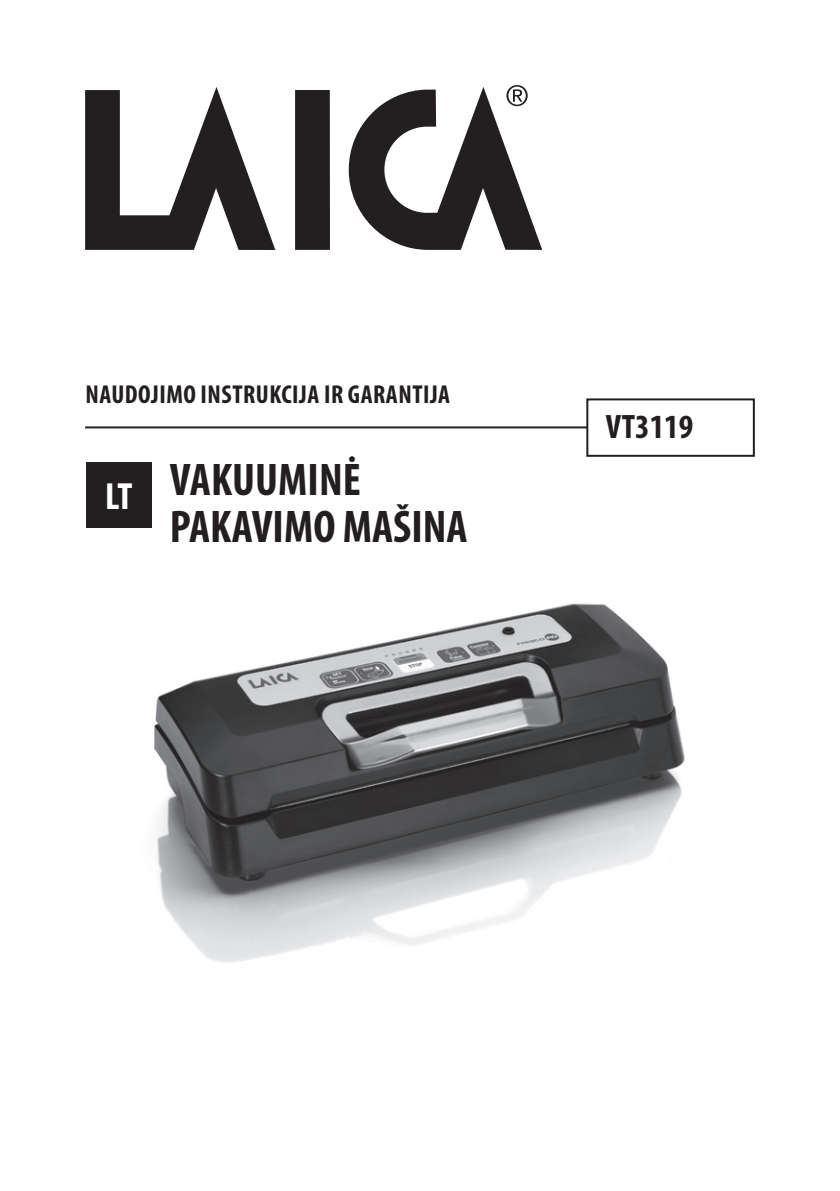
<style>
.page{position:relative;width:840px;height:1191px;background:#fff}
.page>*{position:absolute;margin:0;border:0;box-sizing:border-box;transform-origin:0 0}
.vaks_1{font:700 condensed 46px/47.2px "Myriad Pro";color:#231f20}
.vaks_lv{font:700 condensed 38px "Myriad Pro";color:#fff}
.modelis{font:700 condensed 34px "Myriad Pro";color:#231f20}
.vaks_1-2{font:700 condensed 26px "Myriad Pro";letter-spacing:.02em;color:#231f20}
</style>
<div class="page">
<hr style="left:85px;top:426px;width:570px;height:2px;background:#231f20">
<div style="left:587px;top:399px;width:166px;height:57px;background:#fff"></div>
<div style="left:586px;top:398px;width:168px;height:59px;border:2px solid #231f20"></div>
<div style="left:86px;top:462px;width:66px;height:65px;background:#231f20"></div>
<svg style="left:85px;top:87px;width:190px;height:163px"></svg>
<div style="left:295px;top:90px;width:35px;height:160px;background:#231f20"></div>
<svg style="left:348px;top:85px;width:194px;height:165px"></svg>
<img style="left:154px;top:603px;width:531px;height:360px">
<p class="vaks_1-2" style="left:85px;top:378px;width:366px">NAUDOJIMO INSTRUKCIJA IR GARANTIJA</p>
<p class="vaks_lv" style="left:105px;top:472px;width:29px">LT</p>
<p class="vaks_1" style="left:170px;top:455px;width:299px">VAKUUMINĖ<br>PAKAVIMO MAŠINA</p>
<p class="modelis" style="left:605px;top:405px;width:89px">VT3119</p>
</div>
